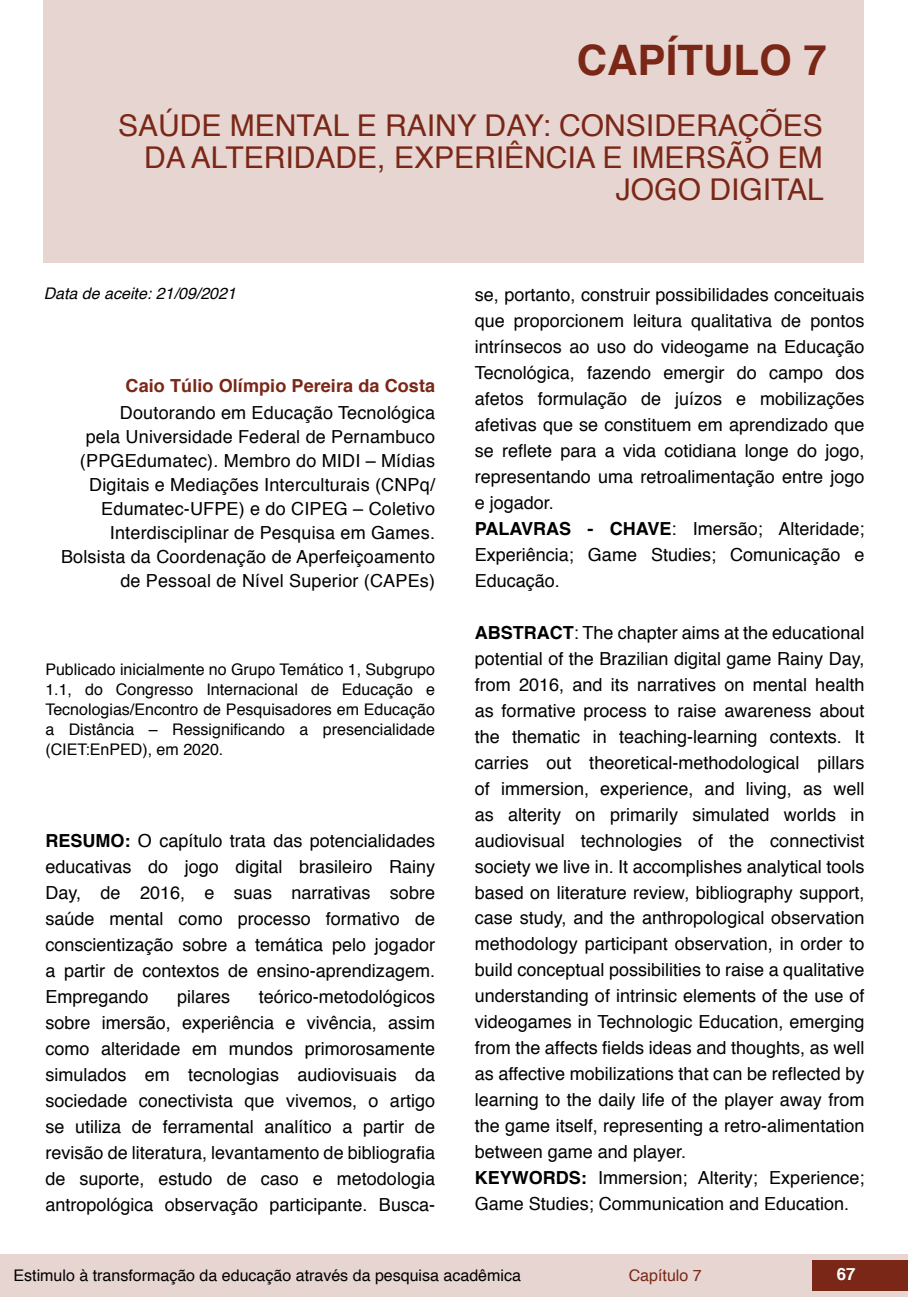
<style>
.page{position:relative;width:908px;height:1304px;background:#fff}
.page>*{position:absolute;margin:0;border:0;box-sizing:border-box;transform-origin:0 0}
.t1{font:700 42px "Helvetica";color:#7a2717}
.t2{font:30px/32px "Helvetica";color:#7a2717;text-align:right}
.t3{font:18px/26px "Helvetica";color:#000;text-align:justify}
.t4{font:700 18px "Helvetica";letter-spacing:.005em;color:#7a2717}
.t5{font:700 16.8px "Helvetica";color:#fff}
.t6{font:16px/20px "Helvetica";color:#000;text-align:justify}
.t7{font:italic 16px "Helvetica";color:#000}
.t8{font:16px "Helvetica";color:#7a2717}
.s1{font-weight:700}
</style>
<div class="page">
<div style="left:0;top:1254px;width:906px;height:43px;background:#e6d5d1"></div>
<div style="left:812px;top:1261px;width:95px;height:30px;background:#7a2717"></div>
<div style="left:44px;top:0;width:819px;height:263px;background:#e6d5d1"></div>
<h1 class="t1" style="left:576px;top:26px;width:251px">CAPÍTULO 7</h1>
<h2 class="t2" style="left:118px;top:110px;width:707px">SAÚDE MENTAL E RAINY DAY: CONSIDERAÇÕES<br>DA ALTERIDADE, EXPERIÊNCIA E IMERSÃO EM<br>JOGO DIGITAL</h2>
<p class="t7" style="left:44px;top:280px;width:194px">Data de aceite: 21/09/2021</p>
<p class="t4" style="left:126px;top:371px;width:311px">Caio Túlio Olímpio Pereira da Costa</p>
<p class="t3" style="left:61px;top:402px;width:375px;line-height:24px;text-align:right">Doutorando em Educação Tecnológica<br>pela Universidade Federal de Pernambuco (PPGEdumatec). Membro do MIDI – Mídias Digitais e Mediações Interculturais (CNPq/ Edumatec-UFPE) e do CIPEG – Coletivo Interdisciplinar de Pesquisa em Games.<br>Bolsista da Coordenação de Aperfeiçoamento de Pessoal de Nível Superior (CAPEs)</p>
<p class="t6" style="left:45px;top:660px;width:391px">Publicado inicialmente no Grupo Temático 1, Subgrupo 1.1, do Congresso Internacional de Educação e Tecnologias/Encontro de Pesquisadores em Educação a Distância – Ressignificando a presencialidade (CIET:EnPED), em 2020.</p>
<p class="t3" style="left:45px;top:828px;width:391px"><span class="s1">RESUMO:</span> O capítulo trata das potencialidades educativas do jogo digital brasileiro Rainy Day, de 2016, e suas narrativas sobre saúde mental como processo formativo de conscientização sobre a temática pelo jogador a partir de contextos de ensino-aprendizagem.<br>Empregando</p>
<p class="t3" style="left:45px;top:984px;width:391px;text-indent:213px">teórico-metodológicos sobre imersão, experiência e vivência, assim como alteridade em mundos primorosamente simulados em tecnologias audiovisuais da sociedade conectivista que vivemos, o artigo se utiliza de ferramental analítico a partir de revisão de literatura, levantamento de bibliografia de suporte, estudo de caso e metodologia antropológica observação participante. Busca-</p>
<p class="t3" style="left:177px;top:984px;width:55px">pilares</p>
<p class="t3" style="left:474px;top:282px;width:391px;text-align:left">se, portanto, construir possibilidades conceituais que proporcionem leitura qualitativa de pontos intrínsecos ao uso do videogame na Educação Tecnológica, fazendo emergir do campo dos afetos formulação de juízos e mobilizações afetivas que se constituem em aprendizado que se reflete para a vida cotidiana longe do jogo, representando uma retroalimentação entre jogo e jogador.<br><span class="s1">PALAVRAS - CHAVE</span>: Imersão; Alteridade; Experiência; Game Studies; Comunicação e Educação.</p>
<p class="t3" style="left:474px;top:620px;width:391px;text-align:left"><span class="s1">ABSTRACT</span>: The chapter aims at the educational potential of the Brazilian digital game Rainy Day, from 2016, and its narratives on mental health as formative process to raise awareness about the thematic in teaching-learning contexts. It carries out theoretical-methodological pillars of immersion, experience, and living, as well as alterity on primarily simulated worlds in audiovisual technologies of the connectivist society we live in. It accomplishes analytical tools based on literature review, bibliography support, case study, and the anthropological observation methodology participant observation, in order to build conceptual possibilities to raise a qualitative understanding of intrinsic elements of the use of videogames in Technologic Education, emerging from the affects fields ideas and thoughts, as well as affective mobilizations that can be reflected by learning to the daily life of the player away from the game itself, representing a retro-alimentation between game and player.<br><span class="s1">KEYWORDS:</span> Immersion; Alterity; Experience; Game Studies; Communication and Education.</p>
<p class="t6" style="left:14px;top:1266px;width:508px">Estimulo à transformação da educação através da pesquisa acadêmica</p>
<p class="t8" style="left:628px;top:1263px;width:74px">Capítulo 7</p>
<p class="t5" style="left:836px;top:1261px;width:20px">67</p>
</div>
